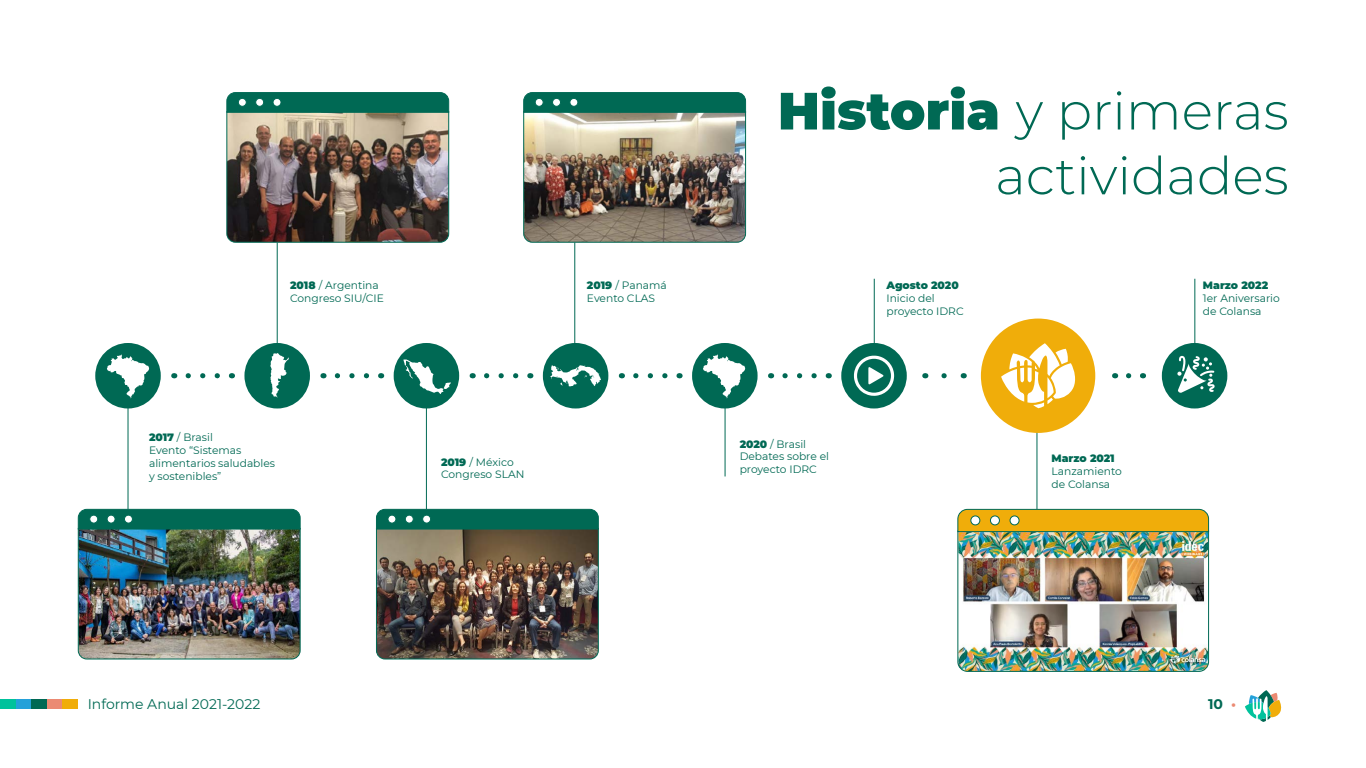
<style>
.page{position:relative;width:1366px;height:768px;background:#fff}
.page>*{position:absolute;margin:0;border:0;box-sizing:border-box;transform-origin:0 0}
.t1{font:300 52.4px/64.8px "Montserrat";color:#006954;text-align:right}
.t2{font:14px "Montserrat";color:#006954}
.t3{font:700 14px "Montserrat";color:#006954}
.t4{font:10.7px/12.8px "Montserrat";color:#006954}
.t5{font:900 10.7px "Montserrat";color:#006954}
.s1{font-weight:900}
.s2{color:#eb8a73}
</style>
<div class="page">
<svg style="left:1245px;top:690px;width:37px;height:32px"></svg>
<div style="left:47px;top:699px;width:15px;height:10px;background:#eb8a73"></div>
<div style="left:16px;top:699px;width:15px;height:10px;background:#24a1d9"></div>
<div style="left:31px;top:699px;width:16px;height:10px;background:#006954"></div>
<div style="left:62px;top:699px;width:16px;height:10px;background:#f0ad0a"></div>
<div style="left:0;top:699px;width:16px;height:10px;background:#00c29c"></div>
<hr style="left:1037px;top:395px;width:1px;height:114px;background:#006954">
<svg style="left:188px;top:373px;width:32px;height:5px"></svg>
<div style="left:95px;top:343px;width:66px;height:66px;background:#006954;border-radius:50%"></div>
<div style="left:394px;top:343px;width:65px;height:66px;background:#006954;border-radius:50%"></div>
<div style="left:543px;top:343px;width:65px;height:66px;background:#006954;border-radius:50%"></div>
<div style="left:692px;top:343px;width:66px;height:66px;background:#006954;border-radius:50%"></div>
<div style="left:841px;top:343px;width:66px;height:66px;background:#006954;border-radius:50%"></div>
<div style="left:1162px;top:343px;width:65px;height:66px;background:#006954;border-radius:50%"></div>
<div style="left:981px;top:319px;width:114px;height:114px;background:#f0ad0a;border-radius:50%"></div>
<svg style="left:337px;top:373px;width:33px;height:5px"></svg>
<svg style="left:487px;top:373px;width:32px;height:5px"></svg>
<svg style="left:636px;top:373px;width:32px;height:5px"></svg>
<svg style="left:785px;top:373px;width:32px;height:5px"></svg>
<svg style="left:944px;top:373px;width:3px;height:5px"></svg>
<svg style="left:1129px;top:373px;width:3px;height:5px"></svg>
<div style="left:244px;top:343px;width:66px;height:66px;background:#006954;border-radius:50%"></div>
<img style="left:78px;top:509px;width:223px;height:151px">
<div style="left:90px;top:515px;width:8px;height:8px;background:#fff;border-radius:50%"></div>
<div style="left:89px;top:515px;width:9px;height:8px;border:1px solid #006954;border-radius:50%"></div>
<div style="left:107px;top:515px;width:8px;height:8px;background:#fff;border-radius:50%"></div>
<div style="left:107px;top:515px;width:8px;height:8px;border:1px solid #006954;border-radius:50%"></div>
<div style="left:124px;top:515px;width:8px;height:8px;background:#fff;border-radius:50%"></div>
<div style="left:124px;top:515px;width:9px;height:8px;border:1px solid #006954;border-radius:50%"></div>
<img style="left:376px;top:509px;width:223px;height:151px">
<div style="left:388px;top:515px;width:8px;height:8px;background:#fff;border-radius:50%"></div>
<div style="left:388px;top:515px;width:8px;height:8px;border:1px solid #006954;border-radius:50%"></div>
<div style="left:405px;top:515px;width:8px;height:8px;background:#fff;border-radius:50%"></div>
<div style="left:405px;top:515px;width:9px;height:8px;border:1px solid #006954;border-radius:50%"></div>
<div style="left:423px;top:515px;width:8px;height:8px;background:#fff;border-radius:50%"></div>
<div style="left:422px;top:515px;width:9px;height:8px;border:1px solid #006954;border-radius:50%"></div>
<img style="left:957px;top:509px;width:252px;height:163px">
<div style="left:971px;top:516px;width:9px;height:9px;background:#fff;border-radius:50%"></div>
<div style="left:971px;top:516px;width:9px;height:9px;border:1px solid #006954;border-radius:50%"></div>
<div style="left:990px;top:516px;width:9px;height:9px;background:#fff;border-radius:50%"></div>
<div style="left:990px;top:516px;width:10px;height:9px;border:1px solid #006954;border-radius:50%"></div>
<div style="left:1010px;top:516px;width:9px;height:9px;background:#fff;border-radius:50%"></div>
<div style="left:1010px;top:516px;width:9px;height:9px;border:1px solid #006954;border-radius:50%"></div>
<img style="left:226px;top:92px;width:223px;height:151px">
<div style="left:238px;top:98px;width:8px;height:8px;background:#fff;border-radius:50%"></div>
<div style="left:238px;top:98px;width:9px;height:9px;border:1px solid #006954;border-radius:50%"></div>
<div style="left:256px;top:98px;width:8px;height:8px;background:#fff;border-radius:50%"></div>
<div style="left:255px;top:98px;width:9px;height:9px;border:1px solid #006954;border-radius:50%"></div>
<div style="left:273px;top:98px;width:8px;height:8px;background:#fff;border-radius:50%"></div>
<div style="left:273px;top:98px;width:8px;height:9px;border:1px solid #006954;border-radius:50%"></div>
<img style="left:523px;top:92px;width:223px;height:151px">
<div style="left:535px;top:98px;width:8px;height:8px;background:#fff;border-radius:50%"></div>
<div style="left:535px;top:98px;width:8px;height:9px;border:1px solid #006954;border-radius:50%"></div>
<div style="left:553px;top:98px;width:8px;height:8px;background:#fff;border-radius:50%"></div>
<div style="left:552px;top:98px;width:9px;height:9px;border:1px solid #006954;border-radius:50%"></div>
<div style="left:570px;top:98px;width:8px;height:8px;background:#fff;border-radius:50%"></div>
<div style="left:570px;top:98px;width:8px;height:9px;border:1px solid #006954;border-radius:50%"></div>
<hr style="left:128px;top:395px;width:1px;height:114px;background:#006954">
<hr style="left:277px;top:243px;width:1px;height:126px;background:#006954">
<hr style="left:426px;top:395px;width:1px;height:114px;background:#006954">
<hr style="left:725px;top:395px;width:1px;height:81px;background:#006954">
<hr style="left:575px;top:243px;width:1px;height:126px;background:#006954">
<hr style="left:874px;top:279px;width:1px;height:90px;background:#006954">
<hr style="left:1195px;top:279px;width:1px;height:90px;background:#006954">
<svg style="left:703px;top:355px;width:42px;height:43px"></svg>
<svg style="left:107px;top:355px;width:42px;height:43px"></svg>
<svg style="left:1177px;top:356px;width:38px;height:37px"></svg>
<svg style="left:270px;top:353px;width:19px;height:44px"></svg>
<svg style="left:403px;top:360px;width:48px;height:34px"></svg>
<svg style="left:550px;top:365px;width:51px;height:21px"></svg>
<svg style="left:1001px;top:343px;width:75px;height:65px"></svg>
<svg style="left:854px;top:355px;width:40px;height:41px"></svg>
<p class="t4" style="left:290px;top:279px;width:95px"><span class="s1">2018</span> / Argentina<br>Congreso SIU/CIE</p>
<p class="t4" style="left:149px;top:431px;width:128px"><span class="s1">2017</span> / Brasil<br>Evento “Sistemas alimentarios saludables y sostenibles”</p>
<h1 class="t1" style="left:778px;top:77px;width:512px"><span class="s1">Historia</span> y primeras actividades</h1>
<p class="t4" style="left:587px;top:279px;width:81px"><span class="s1">2019</span> / Panamá<br>Evento CLAS</p>
<p class="t5" style="left:886px;top:277px;width:74px">Agosto 2020</p>
<p class="t4" style="left:886px;top:291px;width:79px">Inicio del proyecto IDRC</p>
<p class="t4" style="left:740px;top:437px;width:91px"><span class="s1">2020</span> / Brasil<br>Debates sobre el proyecto IDRC</p>
<p class="t4" style="left:441px;top:455px;width:85px"><span class="s1">2019</span> / México<br>Congreso SLAN</p>
<p class="t5" style="left:1052px;top:450px;width:65px">Marzo 2021</p>
<p class="t4" style="left:1052px;top:464px;width:72px">Lanzamiento de Colansa</p>
<p class="t5" style="left:1203px;top:277px;width:67px">Marzo 2022</p>
<p class="t4" style="left:1203px;top:291px;width:78px">1er Aniversario de Colansa</p>
<h2 class="t2" style="left:88px;top:694px;width:174px">Informe Anual 2021-2022</h2>
<h2 class="t3" style="left:1208px;top:694px;width:30px">10 <span class="s2">•</span></h2>
</div>
